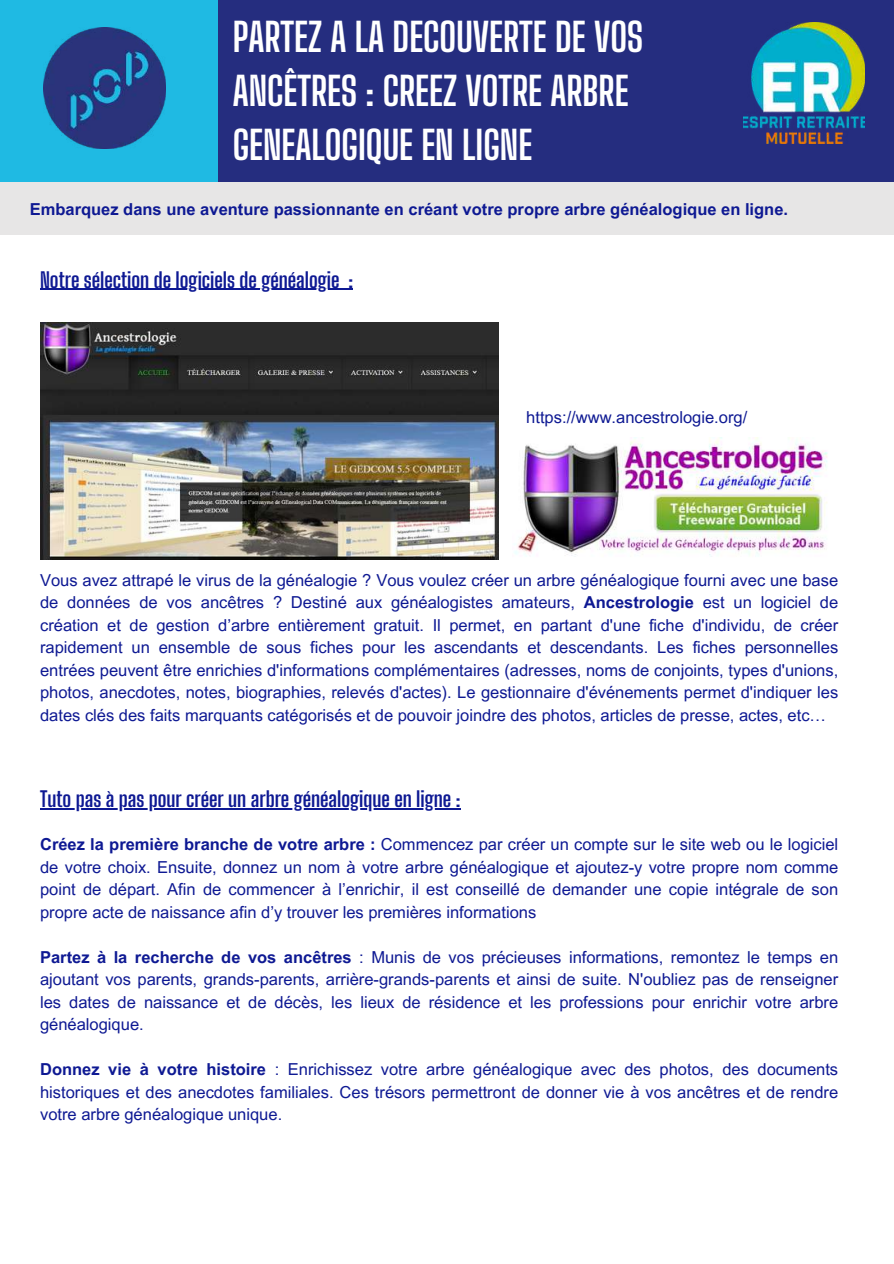
<style>
.page{position:relative;width:894px;height:1264px;background:#fff}
.page>*{position:absolute;margin:0;border:0;box-sizing:border-box;transform-origin:0 0}
.t1{font:700 39.15px/54px "Big Shoulders Display";color:#fff}
.t2{font:700 20.85px "Big Shoulders Display";color:#0e1993}
.t3{font:16.5px/22.5px "Arial MT Pro";color:#0e1993;text-align:justify}
.t4{font:700 16.5px "Arial MT Pro";color:#0e1993}
.s1{font-weight:700}
</style>
<div class="page">
<div style="left:0;top:0;width:280px;height:182px;background:#1fbae3"></div>
<div style="left:218px;top:0;width:675px;height:182px;background:#252d7f"></div>
<img style="left:44px;top:27px;width:121px;height:121px">
<div style="left:0;top:182px;width:893px;height:53px;background:#e7e6e6"></div>
<img style="left:743px;top:23px;width:121px;height:120px">
<hr style="left:40px;top:808px;width:420px;height:1px;background:#0e1993">
<img style="left:40px;top:323px;width:458px;height:236px">
<img style="left:514px;top:437px;width:314px;height:119px">
<hr style="left:40px;top:289px;width:299px;height:1px;background:#0e1993">
<svg style="left:339px;top:289px;width:14px;height:1px"></svg>
<h1 class="t1" style="left:233px;top:9px;width:412px">PARTEZ A LA DECOUVERTE DE VOS<br>ANCÊTRES : CREEZ VOTRE ARBRE<br>GENEALOGIQUE EN LIGNE</h1>
<p class="t4" style="left:30px;top:203px;width:759px">Embarquez dans une aventure passionnante en créant votre propre arbre généalogique en ligne.</p>
<p class="t2" style="left:40px;top:267px;width:314px">Notre sélection de logiciels de généalogie :</p>
<p class="t3" style="left:526px;top:408px;width:222px">https://www.ancestrologie.org/</p>
<p class="t3" style="left:40px;top:570px;width:799px">Vous avez attrapé le virus de la généalogie ? Vous voulez créer un arbre généalogique fourni avec une base de données de vos ancêtres ? Destiné aux généalogistes amateurs, <span class="s1">Ancestrologie</span> est un logiciel de création et de gestion d’arbre entièrement gratuit. Il permet, en partant d'une fiche d'individu, de créer rapidement un ensemble de sous fiches pour les ascendants et descendants. Les fiches personnelles entrées peuvent être enrichies d'informations complémentaires (adresses, noms de conjoints, types d'unions, photos, anecdotes, notes, biographies, relevés d'actes). Le gestionnaire d'événements permet d'indiquer les dates clés des faits marquants catégorisés et de pouvoir joindre des photos, articles de presse, actes, etc…</p>
<p class="t2" style="left:40px;top:786px;width:422px">Tuto pas à pas pour créer un arbre généalogique en ligne :</p>
<p class="t3" style="left:40px;top:835px;width:799px"><span class="s1">Créez la première branche de votre arbre :</span> Commencez par créer un compte sur le site web ou le logiciel de votre choix. Ensuite, donnez un nom à votre arbre généalogique et ajoutez-y votre propre nom comme point de départ. Afin de commencer à l’enrichir, il est conseillé de demander une copie intégrale de son propre acte de naissance afin d’y trouver les premières informations</p>
<p class="t3" style="left:40px;top:947px;width:799px"><span class="s1">Partez à la recherche de vos ancêtres</span> : Munis de vos précieuses informations, remontez le temps en ajoutant vos parents, grands-parents, arrière-grands-parents et ainsi de suite. N'oubliez pas de renseigner les dates de naissance et de décès, les lieux de résidence et les professions pour enrichir votre arbre généalogique.</p>
<p class="t3" style="left:40px;top:1060px;width:799px"><span class="s1">Donnez vie à votre histoire</span> : Enrichissez votre arbre généalogique avec des photos, des documents historiques et des anecdotes familiales. Ces trésors permettront de donner vie à vos ancêtres et de rendre votre arbre généalogique unique.</p>
</div>
